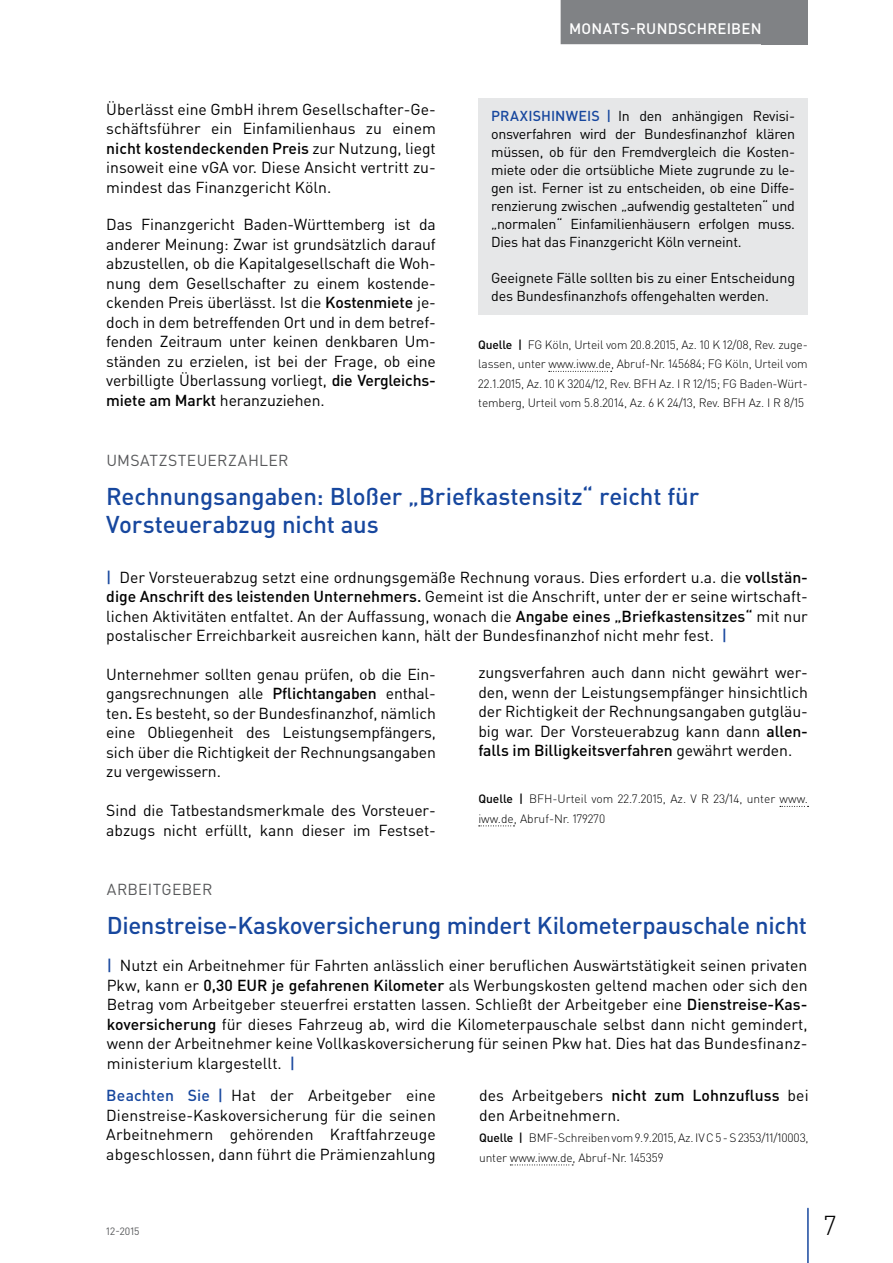
<style>
.page{position:relative;width:893px;height:1263px;background:#fff}
.page>*{position:absolute;margin:0;border:0;box-sizing:border-box;transform-origin:0 0}
.t1{font:300 27px "DIN Pro";color:#000}
.t2{font:500 24px/28.5px "DIN Pro";letter-spacing:-.005em;color:#17479e}
.t3{font:15.75px/19.5px "DIN Pro";letter-spacing:-.005em;color:#000;text-align:justify}
.t4{font:15.75px "DIN Pro";letter-spacing:.015em;color:#58595b}
.t5{font:500 15px "DIN Pro";letter-spacing:.015em;color:#fff}
.t6{font:14.25px/18px "DIN Pro";letter-spacing:-.01em;color:#000;text-align:justify}
.t7{font:300 12px/19.5px "DIN Pro";letter-spacing:-.01em;color:#000}
.t8{font:10.5px "DIN Pro";color:#58595b}
.s1{font-weight:500}
.s2{font-weight:500;color:#17479e}
</style>
<div class="page">
<div style="left:762px;top:0;width:46px;height:44px;background:#808285"></div>
<hr style="left:807px;top:1208px;width:2px;height:55px;background:#17479e">
<div style="left:561px;top:0;width:209px;height:44px;background:#808285"></div>
<svg style="left:549px;top:371px;width:63px;height:1px"></svg>
<div style="left:478px;top:98px;width:330px;height:216px;background:#e6e7e8"></div>
<svg style="left:780px;top:806px;width:28px;height:1px"></svg>
<svg style="left:479px;top:825px;width:35px;height:1px"></svg>
<svg style="left:510px;top:1164px;width:63px;height:1px"></svg>
<p class="t3" style="left:106px;top:99px;width:331px">Überlässt eine GmbH ihrem Gesellschafter-Ge&shy;schäftsführer ein Einfamilienhaus zu einem <span class="s1">nicht kostendeckenden Preis</span> zur Nutzung, liegt insoweit eine vGA vor. Diese Ansicht vertritt zu&shy;mindest das Finanzgericht Köln.</p>
<p class="t3" style="left:106px;top:214px;width:331px">Das Finanzgericht Baden-Württemberg ist da anderer Meinung: Zwar ist grundsätzlich darauf abzustellen, ob die Kapitalgesellschaft die Woh&shy;nung dem Gesellschafter zu einem kostende&shy;ckenden Preis überlässt. Ist die <span class="s1">Kostenmiete</span> je&shy;doch in dem betreffenden Ort und in dem betref&shy;fenden Zeitraum unter keinen denkbaren Um&shy;ständen zu erzielen, ist bei der Frage, ob eine verbilligte Überlassung vorliegt, <span class="s1">die Vergleichs&shy;miete am Markt</span> heranzuziehen.</p>
<p class="t5" style="left:569px;top:18px;width:194px">MONATS-RUNDSCHREIBEN</p>
<p class="t6" style="left:491px;top:107px;width:306px"><span class="s2">PRAXISHINWEIS |</span> In den anhängigen Revisi&shy;onsverfahren wird der Bundesfinanzhof klären müssen, ob für den Fremdvergleich die Kosten&shy;miete oder die ortsübliche Miete zugrunde zu le&shy;gen ist. Ferner ist zu entscheiden, ob eine Diffe&shy;renzierung zwischen „aufwendig gestalteten“ und „normalen“ Einfamilienhäusern erfolgen muss.<br>Dies hat das Finanzgericht Köln verneint.</p>
<p class="t6" style="left:491px;top:269px;width:306px">Geeignete Fälle sollten bis zu einer Entscheidung des Bundesfinanzhofs offengehalten werden.</p>
<p class="t7" style="left:478px;top:334px;width:331px;text-align:justify"><span class="s1">Quelle |</span> FG Köln, Urteil vom 20.8.2015, Az. 10 K 12/08, Rev. zuge&shy;lassen, unter www.iww.de, Abruf-Nr. 145684; FG Köln, Urteil vom 22.1.2015, Az. 10 K 3204/12, Rev. BFH Az. I R 12/15; FG Baden-Würt&shy;temberg, Urteil vom 5.8.2014, Az. 6 K 24/13, Rev. BFH Az. I R 8/15</p>
<p class="t4" style="left:106px;top:449px;width:184px">UMSATZSTEUERZAHLER</p>
<h2 class="t2" style="left:106px;top:481px;width:594px">Rechnungsangaben: Bloßer „Briefkastensitz“ reicht für<br>Vorsteuerabzug nicht aus</h2>
<p class="t3" style="left:106px;top:567px;width:703px"><span class="s2">|</span> Der Vorsteuerabzug setzt eine ordnungsgemäße Rechnung voraus. Dies erfordert u.a. die <span class="s1">vollstän&shy;dige Anschrift des leistenden Unternehmers.</span> Gemeint ist die Anschrift, unter der er seine wirtschaft&shy;lichen Aktivitäten entfaltet. An der Auffassung, wonach die <span class="s1">Angabe eines „Briefkastensitzes“</span> mit nur postalischer Erreichbarkeit ausreichen kann, hält der Bundesfinanzhof nicht mehr fest. <span class="s2">|</span></p>
<p class="t3" style="left:106px;top:664px;width:331px">Unternehmer sollten genau prüfen, ob die Ein&shy;gangsrechnungen alle <span class="s1">Pflichtangaben</span> enthal&shy;ten<span class="s1">.</span> Es besteht, so der Bundesfinanzhof, nämlich eine Obliegenheit des Leistungsempfängers, sich über die Richtigkeit der Rechnungsangaben zu vergewissern.</p>
<p class="t3" style="left:106px;top:800px;width:331px">Sind die Tatbestandsmerkmale des Vorsteuer&shy;abzugs nicht erfüllt, kann dieser im Festset-</p>
<p class="t3" style="left:478px;top:662px;width:331px">zungsverfahren auch dann nicht gewährt wer&shy;den, wenn der Leistungsempfänger hinsichtlich der Richtigkeit der Rechnungsangaben gutgläu&shy;big war. Der Vorsteuerabzug kann dann <span class="s1">allen&shy;falls im Billigkeitsverfahren</span> gewährt werden.</p>
<p class="t7" style="left:478px;top:789px;width:331px"><span class="s1">Quelle |</span> BFH-Urteil vom 22.7.2015, Az. V R 23/14, unter www. iww.de, Abruf-Nr. 179270</p>
<p class="t4" style="left:107px;top:878px;width:107px">ARBEITGEBER</p>
<h2 class="t2" style="left:107px;top:910px;width:702px">Dienstreise-Kaskoversicherung mindert Kilometerpauschale nicht</h2>
<p class="t3" style="left:107px;top:955px;width:702px"><span class="s2">|</span> Nutzt ein Arbeitnehmer für Fahrten anlässlich einer beruflichen Auswärtstätigkeit seinen privaten Pkw, kann er <span class="s1">0,30 EUR je gefahrenen Kilometer</span> als Werbungskosten geltend machen oder sich den Betrag vom Arbeitgeber steuerfrei erstatten lassen. Schließt der Arbeitgeber eine <span class="s1">Dienstreise-Kas&shy;koversicherung</span> für dieses Fahrzeug ab, wird die Kilometerpauschale selbst dann nicht gemindert, wenn der Arbeitnehmer keine Vollkaskoversicherung für seinen Pkw hat. Dies hat das Bundesfinanz&shy;ministerium klargestellt. <span class="s2">|</span></p>
<p class="t3" style="left:106px;top:1085px;width:331px"><span class="s2">Beachten Sie |</span> Hat der Arbeitgeber eine Dienstreise-Kaskoversicherung für die seinen Arbeitnehmern gehörenden Kraftfahrzeuge abgeschlossen, dann führt die Prämienzahlung</p>
<p class="t3" style="left:479px;top:1085px;width:331px">des Arbeitgebers <span class="s1">nicht zum Lohnzufluss</span> bei den Arbeitnehmern.</p>
<p class="t7" style="left:479px;top:1128px;width:331px"><span class="s1">Quelle |</span> BMF-Schreiben vom 9.9.2015, Az. IV C 5 - S 2353/11/10003, unter www.iww.de, Abruf-Nr. 145359</p>
<p class="t8" style="left:106px;top:1224px;width:35px">12-2015</p>
<h1 class="t1" style="left:824px;top:1207px;width:14px">7</h1>
</div>
